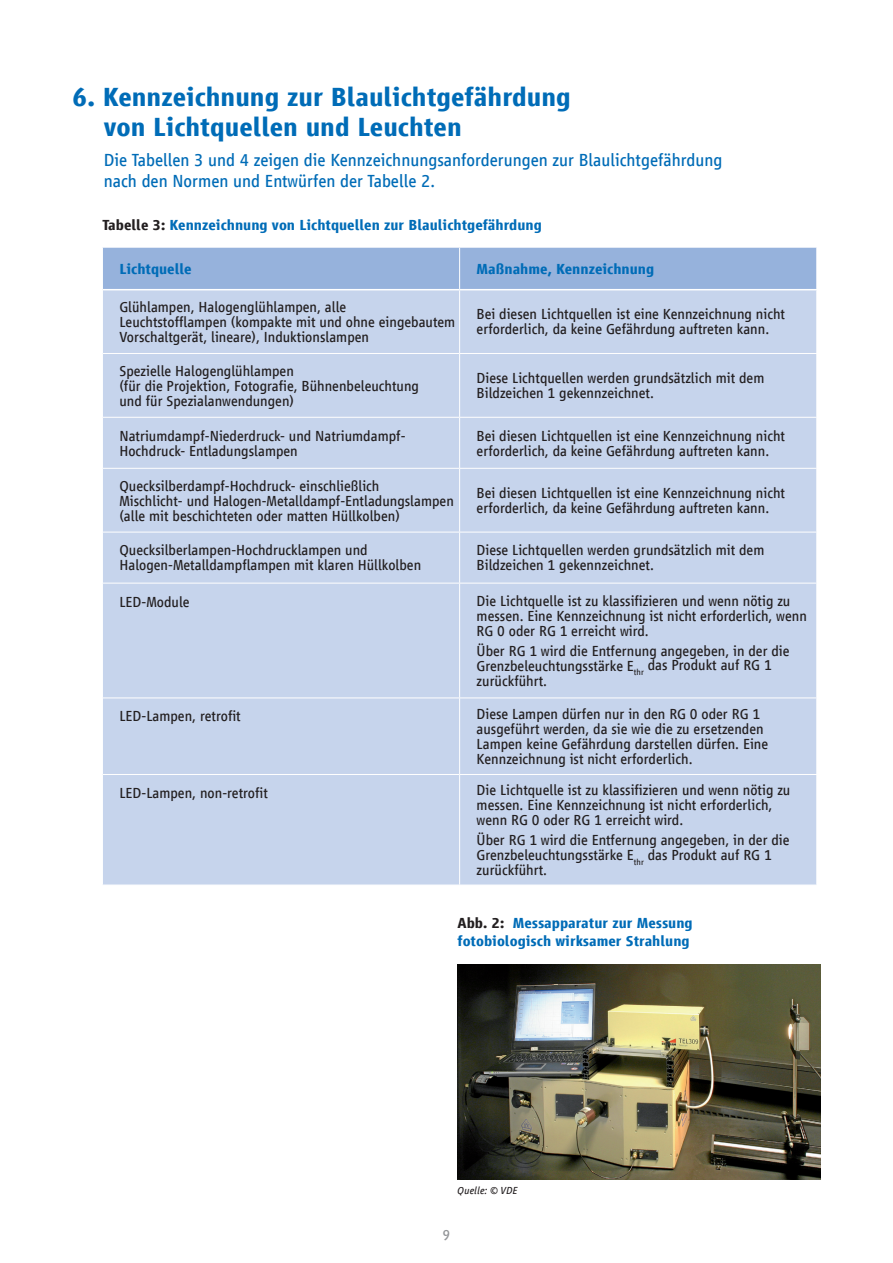
<style>
.page{position:relative;width:893px;height:1263px;background:#fff}
.page>*{position:absolute;margin:0;border:0;box-sizing:border-box;transform-origin:0 0}
.t1{font:700 27px/30px "Vialog LT Com";color:#006cb7}
.t2{font:18px/21px "Vialog LT Com";color:#006cb7}
.t3{font:15px/15px "Vialog LT Com";color:#231f20}
.t4{font:700 15px/18px "Vialog LT Com";color:#006cb7}
.t5{font:15px "Vialog LT Com";color:#939598}
.t6{font:italic 10.5px "Vialog LT Com";letter-spacing:.015em;color:#231f20}
.s1{color:#231f20}
</style>
<div class="page">
<img style="left:458px;top:965px;width:363px;height:215px">
<div style="left:103px;top:248px;width:713px;height:41px;background:#96b2dc"></div>
<div style="left:103px;top:290px;width:713px;height:595px;background:#c6d4ec"></div>
<hr style="left:459px;top:248px;width:1px;height:41px;background:#fff">
<hr style="left:459px;top:290px;width:1px;height:63px;background:#fff">
<hr style="left:103px;top:353px;width:357px;height:1px;background:#fff">
<hr style="left:460px;top:353px;width:357px;height:1px;background:#fff">
<hr style="left:459px;top:354px;width:1px;height:63px;background:#fff">
<hr style="left:103px;top:417px;width:357px;height:1px;background:#fff">
<hr style="left:460px;top:417px;width:357px;height:1px;background:#fff">
<hr style="left:459px;top:418px;width:1px;height:50px;background:#fff">
<hr style="left:103px;top:468px;width:357px;height:1px;background:#fff">
<hr style="left:460px;top:468px;width:357px;height:1px;background:#fff">
<hr style="left:459px;top:469px;width:1px;height:63px;background:#fff">
<hr style="left:103px;top:532px;width:357px;height:1px;background:#fff">
<hr style="left:460px;top:532px;width:357px;height:1px;background:#fff">
<hr style="left:459px;top:532px;width:1px;height:51px;background:#fff">
<hr style="left:103px;top:583px;width:357px;height:1px;background:#fff">
<hr style="left:460px;top:583px;width:357px;height:1px;background:#fff">
<hr style="left:459px;top:583px;width:1px;height:114px;background:#fff">
<hr style="left:103px;top:697px;width:357px;height:1px;background:#fff">
<hr style="left:460px;top:697px;width:357px;height:1px;background:#fff">
<hr style="left:459px;top:698px;width:1px;height:76px;background:#fff">
<hr style="left:103px;top:774px;width:357px;height:1px;background:#fff">
<hr style="left:460px;top:774px;width:357px;height:1px;background:#fff">
<hr style="left:459px;top:775px;width:1px;height:110px;background:#fff">
<h1 class="t1" style="left:104px;top:82px;width:469px;text-indent:-32px">6. Kennzeichnung zur Blaulichtgefährdung von Lichtquellen und Leuchten</h1>
<p class="t2" style="left:104px;top:150px;width:620px">Die Tabellen 3 und 4 zeigen die Kennzeichnungsanforderungen zur Blaulichtgefährdung nach den Normen und Entwürfen der Tabelle 2.</p>
<p class="t4" style="left:102px;top:216px;width:441px"><span class="s1">Tabelle 3:</span> Kennzeichnung von Lichtquellen zur Blaulichtgefährdung</p>
<p class="t4" style="left:119px;top:260px;width:74px">Lichtquelle</p>
<p class="t4" style="left:477px;top:260px;width:179px">Maßnahme, Kennzeichnung</p>
<p class="t3" style="left:119px;top:299px;width:337px">Glühlampen, Halogenglühlampen, alle<br>Leuchtstofflampen (kompakte mit und ohne eingebautem<br>Vorschaltgerät, lineare), Induktionslampen</p>
<p class="t3" style="left:477px;top:307px;width:310px">Bei diesen Lichtquellen ist eine Kennzeichnung nicht erforderlich, da keine Gefährdung auftreten kann.</p>
<p class="t3" style="left:119px;top:363px;width:301px">Spezielle Halogenglühlampen<br>(für die Projektion, Fotografie, Bühnenbeleuchtung und für Spezialanwendungen)</p>
<p class="t3" style="left:477px;top:371px;width:289px">Diese Lichtquellen werden grundsätzlich mit dem<br>Bildzeichen 1 gekennzeichnet.</p>
<p class="t3" style="left:119px;top:428px;width:288px">Natriumdampf-Niederdruck- und Natriumdampf-<br>Hochdruck- Entladungslampen</p>
<p class="t3" style="left:477px;top:428px;width:310px">Bei diesen Lichtquellen ist eine Kennzeichnung nicht erforderlich, da keine Gefährdung auftreten kann.</p>
<p class="t3" style="left:119px;top:478px;width:336px">Quecksilberdampf-Hochdruck- einschließlich<br>Mischlicht- und Halogen-Metalldampf-Entladungslampen (alle mit beschichteten oder matten Hüllkolben)</p>
<p class="t3" style="left:477px;top:486px;width:310px">Bei diesen Lichtquellen ist eine Kennzeichnung nicht erforderlich, da keine Gefährdung auftreten kann.</p>
<p class="t3" style="left:119px;top:543px;width:303px">Quecksilberlampen-Hochdrucklampen und<br>Halogen-Metalldampflampen mit klaren Hüllkolben</p>
<p class="t3" style="left:477px;top:543px;width:289px">Diese Lichtquellen werden grundsätzlich mit dem<br>Bildzeichen 1 gekennzeichnet.</p>
<p class="t3" style="left:119px;top:594px;width:72px">LED-Module</p>
<p class="t3" style="left:477px;top:594px;width:332px">Die Lichtquelle ist zu klassifizieren und wenn nötig zu messen. Eine Kennzeichnung ist nicht erforderlich, wenn<br>RG 0 oder RG 1 erreicht wird.</p>
<p class="t3" style="left:477px;top:643px;width:314px">Über RG 1 wird die Entfernung angegeben, in der die<br>Grenzbeleuchtungsstärke E<sub>thr</sub> das Produkt auf RG 1 zurückführt.</p>
<p class="t3" style="left:119px;top:709px;width:123px">LED-Lampen, retrofit</p>
<p class="t3" style="left:477px;top:707px;width:293px">Diese Lampen dürfen nur in den RG 0 oder RG 1 ausgeführt werden, da sie wie die zu ersetzenden Lampen keine Gefährdung darstellen dürfen. Eine Kennzeichnung ist nicht erforderlich.</p>
<p class="t3" style="left:119px;top:785px;width:150px">LED-Lampen, non-retrofit</p>
<p class="t3" style="left:477px;top:783px;width:315px">Die Lichtquelle ist zu klassifizieren und wenn nötig zu messen. Eine Kennzeichnung ist nicht erforderlich, wenn RG 0 oder RG 1 erreicht wird.</p>
<p class="t3" style="left:477px;top:832px;width:314px">Über RG 1 wird die Entfernung angegeben, in der die<br>Grenzbeleuchtungsstärke E<sub>thr</sub> das Produkt auf RG 1 zurückführt.</p>
<p class="t4" style="left:458px;top:914px;width:237px"><span class="s1">Abb. 2:</span> Messapparatur zur Messung fotobiologisch wirksamer Strahlung</p>
<p class="t6" style="left:458px;top:1185px;width:62px">Quelle: © VDE</p>
<p class="t5" style="left:443px;top:1226px;width:9px">9</p>
</div>
